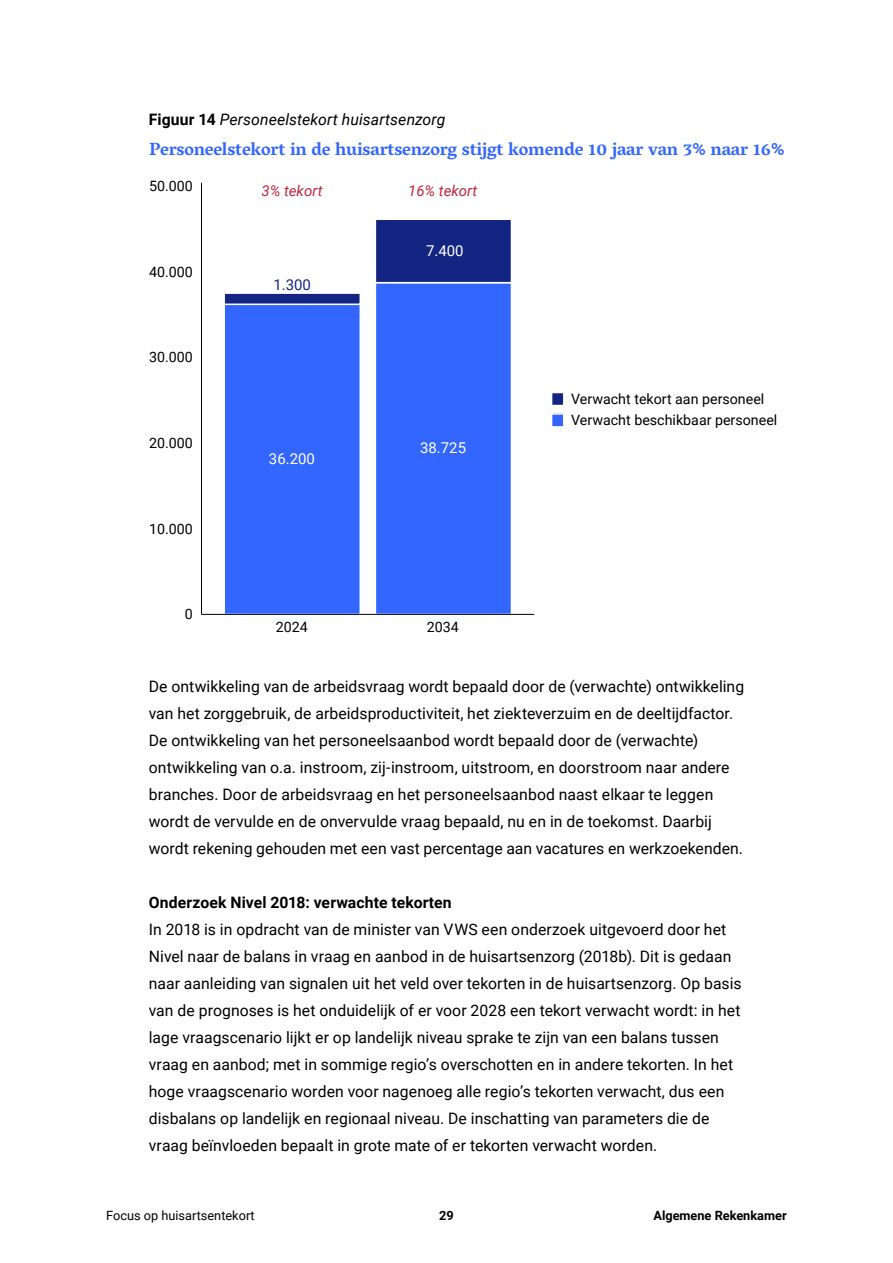
<style>
.page{position:relative;width:893px;height:1263px;background:#fff}
.page>*{position:absolute;margin:0;border:0;box-sizing:border-box;transform-origin:0 0}
.t1{font:700 18px "Vesper Libre";letter-spacing:-.015em;color:#36f}
.AR_02_Broodtekst{font:15.75px/27px "Roboto";letter-spacing:.005em;color:#000}
.AR_02_Figuur_Kop_en_nr___figuurtitel_is_{font:italic 15.75px "Roboto";letter-spacing:.005em;color:#000}
.AR_02_Tussenkop__h3{font:700 15.75px "Roboto";letter-spacing:.005em;color:#000}
.t2{font:15px "Roboto";color:#fff}
.t3{font:italic 15px "Roboto";color:#c6243b}
.t4{font:15px "Roboto";color:#142482}
.t5{font:14.25px/21.3px "Roboto";color:#000}
.t6{font:12.75px "Roboto";color:#000}
.t7{font:700 12.75px "Roboto";color:#000}
.s1{font-weight:700;font-style:normal}
</style>
<div class="page">
<div style="left:224px;top:304px;width:136px;height:310px;background:#36f"></div>
<div style="left:223px;top:304px;width:138px;height:310px;border:1px solid #fff"></div>
<div style="left:224px;top:293px;width:136px;height:11px;background:#142482"></div>
<div style="left:223px;top:292px;width:138px;height:13px;border:1px solid #fff"></div>
<div style="left:375px;top:283px;width:136px;height:331px;background:#36f"></div>
<div style="left:375px;top:282px;width:137px;height:332px;border:1px solid #fff"></div>
<div style="left:375px;top:219px;width:136px;height:64px;background:#142482"></div>
<div style="left:375px;top:218px;width:137px;height:65px;border:1px solid #fff"></div>
<hr style="left:201px;top:183px;width:1px;height:431px;background:#000">
<hr style="left:202px;top:614px;width:332px;height:1px;background:#000">
<div style="left:552px;top:392px;width:12px;height:13px;background:#142482"></div>
<div style="left:551px;top:392px;width:13px;height:14px;border:1px solid #fff"></div>
<div style="left:552px;top:414px;width:12px;height:13px;background:#36f"></div>
<div style="left:551px;top:413px;width:13px;height:15px;border:1px solid #fff"></div>
<h4 class="AR_02_Figuur_Kop_en_nr___figuurtitel_is_" style="left:149px;top:108px;width:298px"><span class="s1">Figuur 14</span> Personeelstekort huisartsenzorg</h4>
<p class="t1" style="left:149px;top:138px;width:637px">Personeelstekort in de huisartsenzorg stijgt komende 10 jaar van 3% naar 16%</p>
<p class="t5" style="left:149px;top:175px;width:45px">50.000</p>
<p class="t5" style="left:149px;top:260px;width:45px">40.000</p>
<p class="t5" style="left:149px;top:346px;width:45px">30.000</p>
<p class="t5" style="left:149px;top:432px;width:45px">20.000</p>
<p class="t5" style="left:149px;top:517px;width:45px">10.000</p>
<p class="t5" style="left:185px;top:603px;width:10px">0</p>
<p class="t3" style="left:261px;top:180px;width:62px">3% tekort</p>
<p class="t4" style="left:273px;top:274px;width:39px">1.300</p>
<p class="t2" style="left:269px;top:448px;width:47px">36.200</p>
<p class="t3" style="left:408px;top:180px;width:71px">16% tekort</p>
<p class="t2" style="left:426px;top:240px;width:39px">7.400</p>
<p class="t2" style="left:420px;top:437px;width:47px">38.725</p>
<p class="t5" style="left:276px;top:616px;width:34px">2024</p>
<p class="t5" style="left:427px;top:616px;width:34px">2034</p>
<p class="t5" style="left:571px;top:388px;width:208px">Verwacht tekort aan personeel<br>Verwacht beschikbaar personeel</p>
<p class="AR_02_Broodtekst" style="left:149px;top:672px;width:597px">De ontwikkeling van de arbeidsvraag wordt bepaald door de (verwachte) ontwikkeling van het zorggebruik, de arbeidsproductiviteit, het ziekteverzuim en de deeltijdfactor.</p>
<p class="AR_02_Broodtekst" style="left:149px;top:726px;width:596px">De ontwikkeling van het personeelsaanbod wordt bepaald door de (verwachte) ontwikkeling van o.a. instroom, zij-instroom, uitstroom, en doorstroom naar andere branches. Door de arbeidsvraag en het personeelsaanbod naast elkaar te leggen wordt de vervulde en de onvervulde vraag bepaald, nu en in de toekomst. Daarbij wordt rekening gehouden met een vast percentage aan vacatures en werkzoekenden.</p>
<h3 class="AR_02_Tussenkop__h3" style="left:149px;top:891px;width:304px">Onderzoek Nivel 2018: verwachte tekorten</h3>
<p class="AR_02_Broodtekst" style="left:149px;top:915px;width:594px">In 2018 is in opdracht van de minister van VWS een onderzoek uitgevoerd door het Nivel naar de balans in vraag en aanbod in de huisartsenzorg (2018b). Dit is gedaan naar aanleiding van signalen uit het veld over tekorten in de huisartsenzorg. Op basis van de prognoses is het onduidelijk of er voor 2028 een tekort verwacht wordt: in het lage vraagscenario lijkt er op landelijk niveau sprake te zijn van een balans tussen vraag en aanbod; met in sommige regio’s overschotten en in andere tekorten. In het hoge vraagscenario worden voor nagenoeg alle regio’s tekorten verwacht, dus een disbalans op landelijk en regionaal niveau. De inschatting van parameters die de vraag beïnvloeden bepaalt in grote mate of er tekorten verwacht worden.</p>
<p class="t6" style="left:106px;top:1207px;width:150px">Focus op huisartsentekort</p>
<p class="t7" style="left:439px;top:1207px;width:16px">29</p>
<p class="t7" style="left:653px;top:1207px;width:135px">Algemene Rekenkamer</p>
</div>
